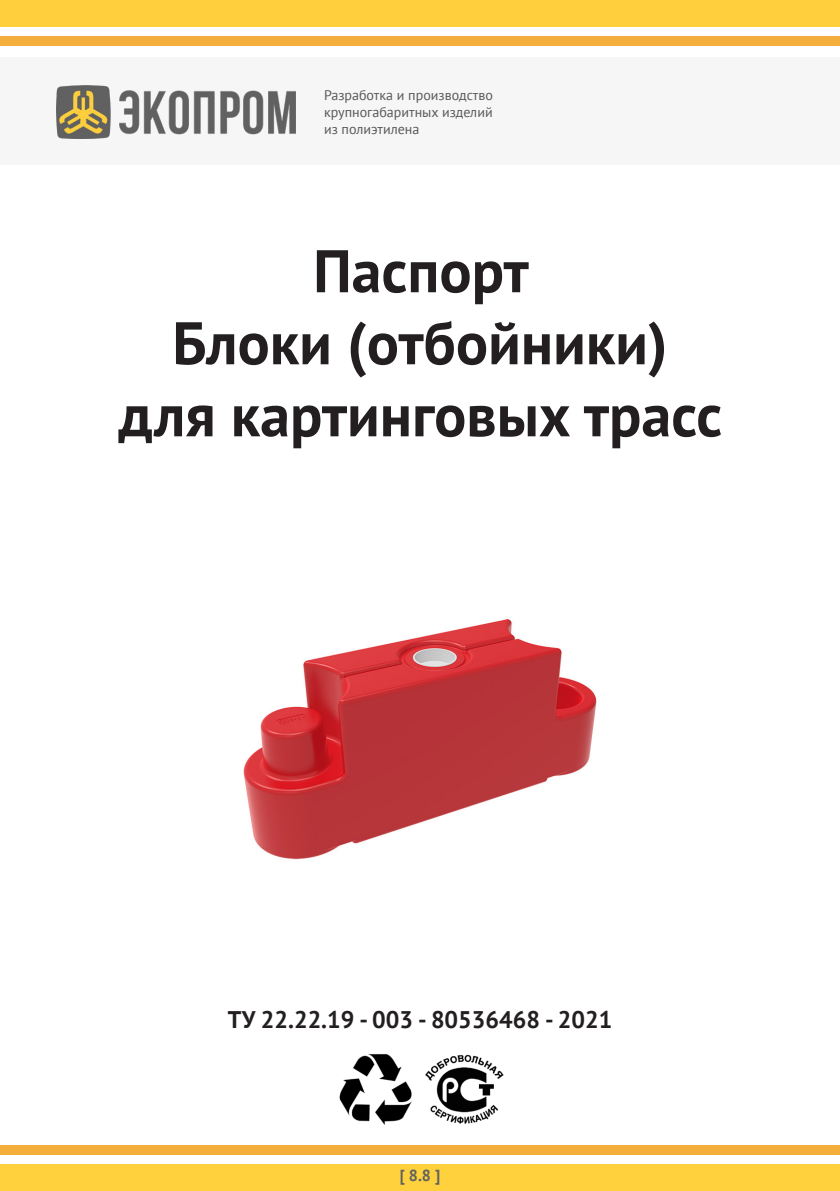
<style>
.page{position:relative;width:840px;height:1191px;background:#fff}
.page>*{position:absolute;margin:0;border:0;box-sizing:border-box;transform-origin:0 0}
.Титульный_заголовок{font:700 60px "PT Sans";color:#231f20}
.ТУ{font:700 24px "PT Sans";color:#231f20}
.Версия{font:700 16px "PT Sans";color:#616260}
.Адресная_строка{font:14px "PT Sans";color:#57585a}
</style>
<div class="page">
<div style="left:0;top:0;width:839px;height:27px;background:#ffcf3d"></div>
<div style="left:0;top:36px;width:839px;height:9px;background:#f3ae3b"></div>
<div style="left:0;top:1164px;width:839px;height:27px;background:#ffd13c"></div>
<div style="left:0;top:1145px;width:839px;height:10px;background:#f3ae3b"></div>
<img style="left:339px;top:1054px;width:73px;height:71px">
<img style="left:425px;top:1054px;width:79px;height:70px">
<img style="left:243px;top:619px;width:354px;height:241px">
<div style="left:0;top:57px;width:839px;height:107px;background:#f6f6f6"></div>
<img style="left:57px;top:86px;width:238px;height:52px">
<p class="Адресная_строка" style="left:324px;top:86px;width:170px">Разработка и производство</p>
<p class="Адресная_строка" style="left:324px;top:103px;width:170px">крупногабаритных изделий</p>
<p class="Адресная_строка" style="left:324px;top:120px;width:97px">из полиэтилена</p>
<p class="Титульный_заголовок" style="left:313px;top:232px;width:217px">Паспорт</p>
<p class="Титульный_заголовок" style="left:172px;top:304px;width:496px">Блоки (отбойники)</p>
<p class="Титульный_заголовок" style="left:118px;top:376px;width:604px">для картинговых трасс</p>
<p class="ТУ" style="left:227px;top:1003px;width:386px">ТУ 22.22.19 - 003 - 80536468 - 2021</p>
<p class="Версия" style="left:399px;top:1164px;width:42px">[ 8.8 ]</p>
</div>
